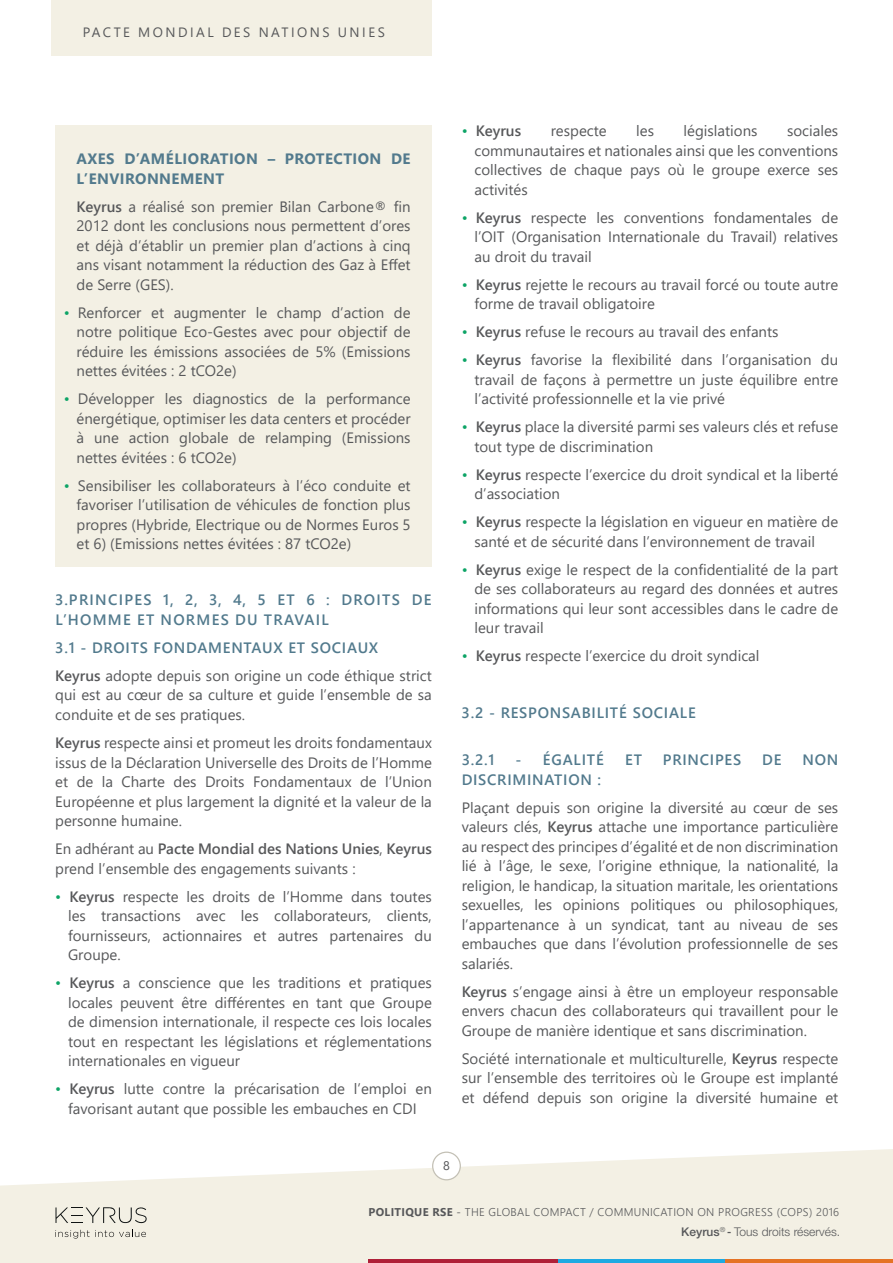
<style>
.page{position:relative;width:893px;height:1263px;background:#fff}
.page>*{position:absolute;margin:0;border:0;box-sizing:border-box;transform-origin:0 0}
.t1{font:15px/19.5px "Segoe UI";color:#57585a;text-align:justify}
.t2{font:600 15px/19.5px "Segoe UI";letter-spacing:.085em;color:#527a8d}
.t3{font:700 15px "Segoe UI";letter-spacing:.03em;color:#527a8d}
.t4{font:600 15px "Segoe UI";letter-spacing:.05em;color:#527a8d}
.t5{font:600 15px "Segoe UI";color:#57585a}
.t6{font:13.5px "Segoe UI";letter-spacing:.185em;color:#57585a}
.t7{font:12.45px "Segoe UI";color:#57585a}
.t8{font:300 12px "Helvetica Neue LT Pro";color:#57585a}
.t9{font:300 11.25px "Segoe UI";letter-spacing:.03em;color:#57585a}
.s1{font-weight:700;color:#527a8d}
.s2{font-weight:600}
.s3{color:#0da466}
.s4{font-weight:600;color:#527a8d}
.s5{font-weight:400;color:#0da466}
.s6{font-weight:700}
.s7{font-weight:400}
.s8{font-weight:500}
.s9{font-weight:500;font-stretch:condensed}
</style>
<div class="page">
<div style="left:55px;top:125px;width:376px;height:442px;background:#f3f0e4"></div>
<div style="left:51px;top:0;width:381px;height:55px;background:#f3f0e4"></div>
<svg style="left:0;top:1149px;width:893px;height:114px;fill:#f3f0e4"></svg>
<svg style="left:56px;top:1207px;width:91px;height:17px;background:#d2d0c6"></svg>
<svg style="left:55px;top:1230px;width:91px;height:8px"></svg>
<hr style="left:368px;top:1259px;width:190px;height:4px;background:#af2038">
<hr style="left:558px;top:1259px;width:167px;height:4px;background:#1eaae2">
<hr style="left:725px;top:1259px;width:168px;height:4px;background:#e57325">
<div style="left:433px;top:1152px;width:27px;height:28px;background:#fff;border-radius:50%"></div>
<div style="left:432px;top:1151px;width:29px;height:29px;border:1px solid #c3c0b5;border-radius:50%"></div>
<p class="t6" style="left:83px;top:22px;width:304px">PACTE MONDIAL DES NATIONS UNIES</p>
<p class="t3" style="left:77px;top:147px;width:170px">AXES D’AMéLIORATION</p>
<p class="t3" style="left:268px;top:147px;width:38px">– PROT</p>
<p class="t3" style="left:325px;top:147px;width:45px">ECTION</p>
<p class="t3" style="left:391px;top:147px;width:21px">DE</p>
<p class="t3" style="left:77px;top:166px;width:61px">L’ENVIRONN</p>
<p class="t1" style="left:77px;top:164px;width:336px;line-height:28px;text-indent:95px"><span class="s1">EMENT<br></span><span class="s2">Keyrus</span> a réalisé son premier Bilan Carbone® fin</p>
<p class="t1" style="left:77px;top:216px;width:336px">2012 dont les conclusions nous permettent d’ores et déjà d’établir un premier plan d’actions à cinq ans visant notamment la réduction des Gaz à Effet de Serre (GES).</p>
<p class="t1" style="left:77px;top:303px;width:336px;text-indent:-13px"><span class="s3">•</span> Renforcer et augmenter le champ d’action de notre politique Eco-Gestes avec pour objectif de réduire les émissions associées de 5% (Emissions nettes évitées : 2 tCO2e)</p>
<p class="t1" style="left:77px;top:389px;width:336px;text-indent:-13px"><span class="s3">•</span> Développer les diagnostics de la performance énergétique, optimiser les data centers et procéder à une action globale de relamping (Emissions nettes évitées : 6 tCO2e)</p>
<p class="t1" style="left:77px;top:476px;width:336px;text-indent:-13px"><span class="s3">•</span> Sensibiliser les collaborateurs à l’éco conduite et favoriser l’utilisation de véhicules de fonction plus propres (Hybride, Electrique ou de Normes Euros 5 et 6) (Emissions nettes évitées : 87 tCO2e)</p>
<p class="t2" style="left:55px;top:590px;width:378px">3.Principes 1, 2, 3, 4, 5 et 6 : Droits de l’Homm e et norm es du travail</p>
<p class="t2" style="left:55px;top:638px;width:47px">3.1 - DROITS</p>
<p class="t4" style="left:154px;top:636px;width:168px">FONDAMENTAUX ET SOCIA</p>
<p class="t1" style="left:55px;top:633px;width:378px;line-height:28px;text-indent:302px"><span class="s4">UX<br></span><span class="s2">Keyrus</span> adopte depuis son origine un code éthique strict</p>
<p class="t1" style="left:55px;top:685px;width:378px">qui est au cœur de sa culture et guide l’ensemble de sa conduite et de ses pratiques.</p>
<p class="t1" style="left:55px;top:733px;width:378px"><span class="s2">Keyrus</span> respecte ainsi et promeut les droits fondamentaux issus de la Déclaration Universelle des Droits de l’Homme et de la Charte des Droits Fondamentaux de l’Union Européenne et plus largement la dignité et la valeur de la personne humaine.</p>
<p class="t1" style="left:55px;top:839px;width:378px">En adhérant au <span class="s2">Pacte Mondial des Nations Unies</span>, <span class="s2">Keyrus </span>prend l’ensemble des engagements suivants :</p>
<p class="t1" style="left:68px;top:886px;width:365px;text-indent:-13px"><span class="s3">•</span> <span class="s2">Keyrus</span> respecte les droits de l’Homme dans toutes les transactions avec les collaborateurs, clients, fournisseurs, actionnaires et autres partenaires du Groupe.</p>
<p class="t1" style="left:68px;top:973px;width:365px;text-indent:-13px"><span class="s3">•</span> <span class="s2">Keyrus</span> a conscience que les traditions et pratiques locales peuvent être différentes en tant que Groupe de dimension internationale, il respecte ces lois locales tout en respectant les législations et réglementations internationales en vigueur</p>
<p class="t1" style="left:55px;top:1079px;width:378px;text-align:center"><span class="s3">•</span> <span class="s2">Keyrus</span> lutte contre la précarisation de l’emploi en favorisant autant que possible les embauches en CDI</p>
<p class="t5" style="left:462px;top:119px;width:61px"><span class="s5">•</span> Keyrus</p>
<p class="t1" style="left:551px;top:121px;width:57px">respecte</p>
<p class="t1" style="left:636px;top:121px;width:19px">les</p>
<p class="t1" style="left:684px;top:121px;width:75px">législations</p>
<p class="t1" style="left:474px;top:121px;width:365px;text-indent:313px">sociales communautaires et nationales ainsi que les conventions collectives de chaque pays où le groupe exerce ses activités</p>
<p class="t1" style="left:474px;top:208px;width:365px;text-indent:-13px"><span class="s3">•</span> <span class="s2">Keyrus</span> respecte les conventions fondamentales de l’OIT (Organisation Internationale du Travail) relatives au droit du travail</p>
<p class="t1" style="left:474px;top:275px;width:365px;text-indent:-13px"><span class="s3">•</span> <span class="s2">Keyrus</span> rejette le recours au travail forcé ou toute autre forme de travail obligatoire</p>
<p class="t1" style="left:462px;top:322px;width:318px"><span class="s3">•</span> <span class="s2">Keyrus</span> refuse le recours au travail des enfants</p>
<p class="t1" style="left:474px;top:350px;width:365px;text-indent:-13px"><span class="s3">•</span> <span class="s2">Keyrus</span> favorise la flexibilité dans l’organisation du travail de façons à permettre un juste équilibre entre l’activité professionnelle et la vie privé</p>
<p class="t1" style="left:474px;top:417px;width:365px;text-indent:-13px"><span class="s3">•</span> <span class="s2">Keyrus</span> place la diversité parmi ses valeurs clés et refuse tout type de discrimination</p>
<p class="t1" style="left:474px;top:465px;width:365px;text-indent:-13px"><span class="s3">•</span> <span class="s2">Keyrus</span> respecte l’exercice du droit syndical et la liberté d’association</p>
<p class="t1" style="left:474px;top:512px;width:365px;text-indent:-13px"><span class="s3">•</span> <span class="s2">Keyrus</span> respecte la législation en vigueur en matière de santé et de sécurité dans l’environnement de travail</p>
<p class="t1" style="left:474px;top:560px;width:365px;text-indent:-13px"><span class="s3">•</span> <span class="s2">Keyrus</span> exige le respect de la confidentialité de la part de ses collaborateurs au regard des données et autres informations qui leur sont accessibles dans le cadre de leur travail</p>
<p class="t1" style="left:462px;top:646px;width:299px"><span class="s3">•</span> <span class="s2">Keyrus</span> respecte l’exercice du droit syndical</p>
<p class="t2" style="left:462px;top:702px;width:49px">3.2 - RES</p>
<p class="t2" style="left:528px;top:702px;width:115px">PONSABILITé SOCIA</p>
<p class="t2" style="left:680px;top:702px;width:15px">LE</p>
<p class="t2" style="left:462px;top:750px;width:34px">3.2.1</p>
<p class="t2" style="left:515px;top:750px;width:90px">- éGALITé</p>
<p class="t2" style="left:625px;top:750px;width:9px">ET</p>
<p class="t2" style="left:663px;top:750px;width:71px">PRI NCI PES</p>
<p class="t2" style="left:762px;top:750px;width:10px">DE</p>
<p class="t2" style="left:802px;top:750px;width:37px">NON</p>
<p class="t2" style="left:462px;top:769px;width:9px">DISCRI</p>
<p class="t2" style="left:512px;top:769px;width:42px">MINATIO</p>
<p class="t2" style="left:580px;top:769px;width:22px">N :</p>
<p class="t1" style="left:462px;top:797px;width:378px">Plaçant depuis son origine la diversité au cœur de ses valeurs clés, <span class="s2">Keyrus</span> attache une importance particulière au respect des principes d’égalité et de non discrimination lié à l’âge, le sexe, l’origine ethnique, la nationalité, la religion, le handicap, la situation maritale, les orientations sexuelles, les opinions politiques ou philosophiques, l’appartenance à un syndicat, tant au niveau de ses embauches que dans l’évolution professionnelle de ses salariés.</p>
<p class="t1" style="left:462px;top:981px;width:378px"><span class="s2">Keyrus</span> s’engage ainsi à être un employeur responsable envers chacun des collaborateurs qui travaillent pour le Groupe de manière identique et sans discrimination.</p>
<p class="t1" style="left:462px;top:1048px;width:378px">Société internationale et multiculturelle, <span class="s2">Keyrus</span> respecte sur l’ensemble des territoires où le Groupe est implanté et défend depuis son origine la diversité humaine et</p>
<p class="t7" style="left:443px;top:1156px;width:8px">8</p>
<p class="t9" style="left:368px;top:1202px;width:472px"><span class="s6">POLITIQUE RSE</span> <span class="s7">-</span> THE GLOBAL COMPACT / COMMUNICATION ON PROGRESS (COPS) 2016</p>
<p class="t8" style="left:681px;top:1224px;width:160px"><span class="s8">Keyrus</span><sup>®</sup> <span class="s9">-</span> Tous droits réservés.</p>
</div>
